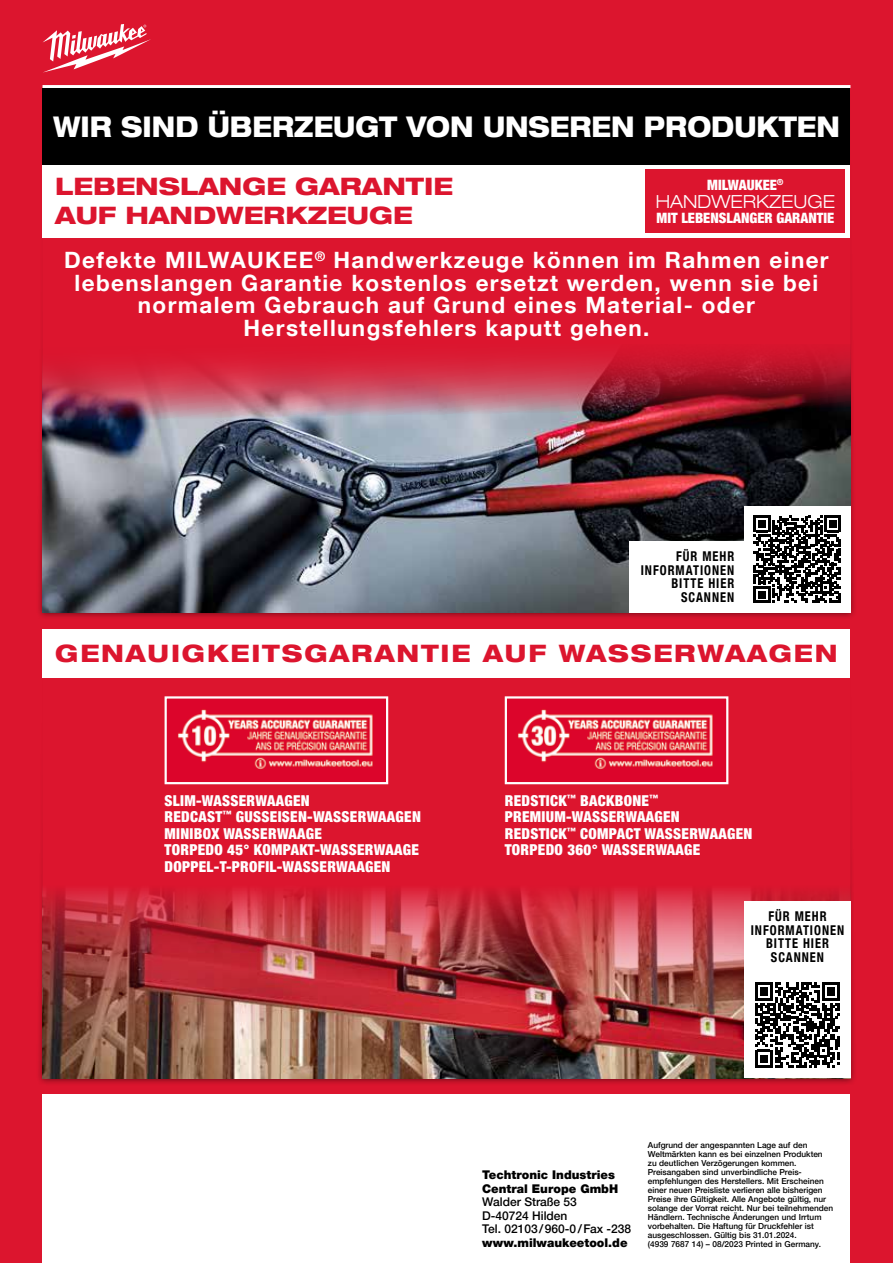
<style>
.page{position:relative;width:893px;height:1263px;background:#dc152e}
.page>*{position:absolute;margin:0;border:0;box-sizing:border-box;transform-origin:0 0}
.t1{font:800 expanded 28.5px "Helvetica Neue LTW1 G";color:#fff;scale:.84 1}
.t2{font:800 expanded 24px/28.8px "Helvetica Neue LTW1 G";color:#dc152e}
.t3{font:800 expanded 24px "Helvetica Neue LTW1 G";letter-spacing:.08em;color:#dc152e}
.t4{font:700 22.5px/22.5px "Helvetica Neue LT Com";letter-spacing:.06em;color:#fff;text-align:center}
.t5{font:300 expanded 18px "Helvetica Neue LTW1 G";color:#fff}
.t6{font:900 condensed 15px/16.5px "Helvetica Neue LT Com";letter-spacing:.02em;color:#fff}
.t7{font:900 condensed 14.25px "Helvetica Neue LTW1 G";color:#fff}
.t8{font:700 condensed 13.5px/13.5px "Helvetica Neue LT Com";letter-spacing:.08em;color:#000;text-align:right;scale:.92 1}
.t9{font:900 12px/13.5px "Helvetica Neue LTW1 G";color:#000}
.t10{font:500 12px/13.5px "Helvetica Neue LTW1 G";color:#000}
.t11{font:500 8.25px/9px "Helvetica Neue LTW1 G";color:#000}
</style>
<div class="page">
<div style="left:36px;top:631px;width:821px;height:454px;background:#000;opacity:.5"></div>
<div style="left:43px;top:630px;width:807px;height:448px;background:#dc152e"></div>
<div style="left:36px;top:89px;width:821px;height:531px;background:#000;opacity:.5"></div>
<div style="left:43px;top:87px;width:807px;height:525px;background:#dc152e"></div>
<svg style="left:43px;top:24px;width:108px;height:49px"></svg>
<hr style="left:43px;top:85px;width:807px;height:3px;background:#fff">
<div style="left:464px;top:1094px;width:386px;height:169px;background:#fff"></div>
<div style="left:42px;top:1094px;width:423px;height:169px;background:#fff"></div>
<div style="left:43px;top:165px;width:807px;height:72px;background:#fff"></div>
<div style="left:43px;top:629px;width:807px;height:49px;background:#fff"></div>
<img style="left:168px;top:699px;width:217px;height:82px">
<div style="left:165px;top:696px;width:223px;height:88px;border:2px solid #fff"></div>
<img style="left:508px;top:699px;width:217px;height:82px">
<div style="left:505px;top:696px;width:223px;height:88px;border:2px solid #fff"></div>
<div style="left:645px;top:169px;width:200px;height:64px;background:#dc152e"></div>
<div style="left:43px;top:88px;width:807px;height:77px;background:#000"></div>
<img style="left:43px;top:350px;width:807px;height:262px">
<div style="left:744px;top:506px;width:106px;height:106px;background:#fff"></div>
<svg style="left:754px;top:516px;width:87px;height:87px"></svg>
<div style="left:629px;top:541px;width:116px;height:71px;background:#fff"></div>
<img style="left:43px;top:889px;width:807px;height:189px">
<div style="left:744px;top:972px;width:106px;height:106px;background:#fff"></div>
<svg style="left:755px;top:982px;width:85px;height:86px"></svg>
<div style="left:744px;top:901px;width:106px;height:71px;background:#fff"></div>
<h1 class="t1" style="left:53px;top:108px;width:938px">WIR SIND ÜBERZEUGT VON UNSEREN PRODUKTEN</h1>
<h2 class="t2" style="left:55px;top:172px;width:399px">LEBENSLANGE GARANTIE<br>AUF HANDWERKZEUGE</h2>
<h3 class="t7" style="left:707px;top:176px;width:78px">MILWAUKEE<sup>®</sup></h3>
<h3 class="t5" style="left:656px;top:190px;width:181px">HANDWERKZEUGE</h3>
<h3 class="t7" style="left:657px;top:209px;width:179px">MIT LEBENSLANGER GARANTIE</h3>
<h3 class="t4" style="left:64px;top:248px;width:766px">Defekte MILWAUKEE<sup>®</sup> Handwerkzeuge können im Rahmen einer lebenslangen Garantie kostenlos ersetzt werden, wenn sie bei normalem Gebrauch auf Grund eines Material- oder Herstellungsfehlers kaputt gehen.</h3>
<h3 class="t8" style="left:641px;top:550px;width:103px">FÜR MEHR<br>INFORMATIONEN<br>BITTE HIER<br>SCANNEN</h3>
<h2 class="t3" style="left:55px;top:638px;width:784px">GENAUIGKEITSGARANTIE AUF WASSERWAAGEN</h2>
<h3 class="t6" style="left:165px;top:792px;width:258px">SLIM-WASSERWAAGEN<br>REDCAST<sup>™</sup> GUSSEISEN-WASSERWAAGEN<br>MINIBOX WASSERWAAGE<br>TORPEDO 45° KOMPAKT-WASSERWAAGE<br>DOPPEL-T-PROFIL-WASSERWAAGEN</h3>
<h3 class="t6" style="left:505px;top:792px;width:249px">REDSTICK<sup>™</sup> BACKBONE<sup>™<br></sup>PREMIUM-WASSERWAAGEN<br>REDSTICK<sup>™</sup> COMPACT WASSERWAAGEN<br>TORPEDO 360° WASSERWAAGE</h3>
<h3 class="t8" style="left:751px;top:910px;width:103px;text-align:center">FÜR MEHR<br>INFORMATIONEN<br>BITTE HIER<br>SCANNEN</h3>
<h3 class="t9" style="left:482px;top:1168px;width:137px">Techtronic Industries<br>Central Europe GmbH</h3>
<h3 class="t10" style="left:482px;top:1195px;width:151px">Walder Straße 53<br>D-40724 Hilden<br>Tel. 02103/960-0/Fax -238</h3>
<h3 class="t9" style="left:482px;top:1235px;width:147px">www.milwaukeetool.de</h3>
<p class="t11" style="left:648px;top:1140px;width:187px">Aufgrund der angespannten Lage auf den Weltmärkten kann es bei einzelnen Produkten zu deutlichen Verzögerungen kommen.<br>Preisangaben sind unverbindliche Preis&shy;empfehlungen des Herstellers. Mit Erscheinen einer neuen Preisliste verlieren alle bisherigen Preise ihre Gültigkeit. Alle Angebote gültig, nur solange der Vorrat reicht. Nur bei teilnehmenden Händlern. Technische Änderungen und Irrtum vorbehalten. Die Haftung für Druckfehler ist ausgeschlossen. Gültig bis 31.01.2024.<br>(4939 7687 14) – 08/2023 Printed in Germany.</p>
</div>
